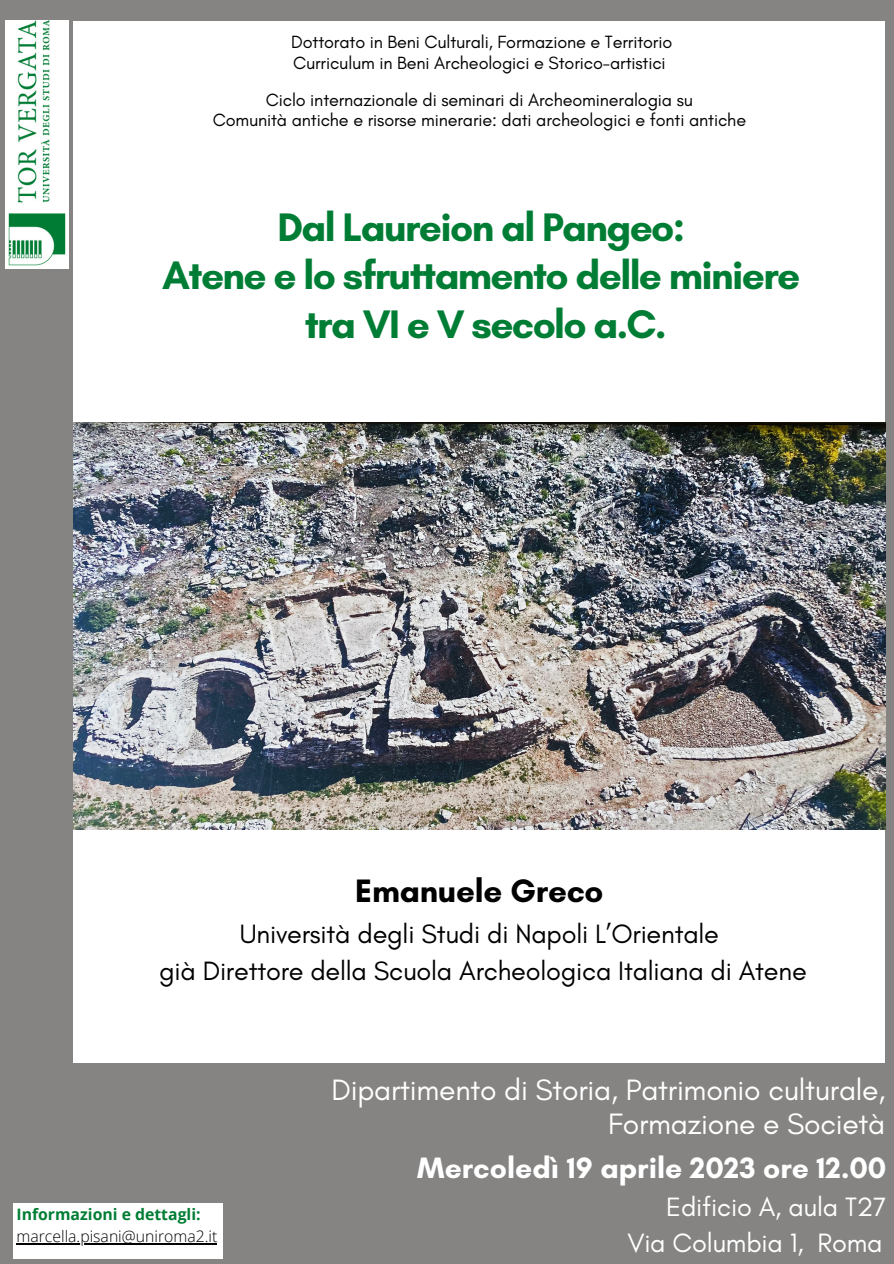
<style>
.page{position:relative;width:894px;height:1264px;background:#fff}
.page>*{position:absolute;margin:0;border:0;box-sizing:border-box;transform-origin:0 0}
.t1{font:700 40.5px/48.4px "Glacial Indifference";letter-spacing:-.04em;color:#007d34;text-align:center}
.t2{font:700 33px "Glacial Indifference";letter-spacing:-.01em;color:#000}
.t3{font:30px/33.8px "Glacial Indifference";letter-spacing:-.01em;color:#fff;text-align:right}
.t4{font:700 30px "Glacial Indifference";color:#fff}
.t5{font:27px/37.2px "Glacial Indifference";letter-spacing:-.01em;color:#000;text-align:center}
.t6{font:27px/36.5px "Glacial Indifference";letter-spacing:-.01em;color:#fff;text-align:right}
.t7{font:18px/20.2px "Glacial Indifference";letter-spacing:-.01em;color:#000}
.t8{font:300 15.75px "Open Sans";color:#000}
.t9{font:700 15.75px "Open Sans";color:#007d34}
</style>
<div class="page">
<div style="left:0;top:0;width:893px;height:1263px;background:#858483"></div>
<img style="left:6px;top:20px;width:63px;height:248px">
<div style="left:73px;top:21px;width:812px;height:1041px;background:#fff"></div>
<div style="left:13px;top:1202px;width:209px;height:55px;background:#fff"></div>
<img style="left:73px;top:423px;width:812px;height:406px">
<hr style="left:17px;top:1242px;width:200px;height:1px;background:#000">
<p class="t7" style="left:291px;top:32px;width:382px">Dottorato in Beni Culturali, Formazione e Territorio<br>Curriculum in Beni Archeologici e Storico-artistici</p>
<p class="t7" style="left:213px;top:89px;width:535px;text-align:center">Ciclo internazionale di seminari di Archeomineralogia su<br>Comunità antiche e risorse minerarie: dati archeologici e fonti antiche</p>
<h1 class="t1" style="left:162px;top:202px;width:639px">Dal Laureion al Pangeo:<br>Atene e lo sfruttamento delle miniere tra VI e V secolo a.C.</h1>
<h2 class="t2" style="left:355px;top:871px;width:250px">Emanuele Greco</h2>
<h3 class="t5" style="left:159px;top:915px;width:649px">Università degli Studi di Napoli L’Orientale<br>già Direttore della Scuola Archeologica Italiana di Atene</h3>
<h3 class="t3" style="left:331px;top:1072px;width:555px">Dipartimento di Storia, Patrimonio culturale,<br>Formazione e Società</h3>
<p class="t9" style="left:17px;top:1203px;width:186px">Informazioni e dettagli:</p>
<p class="t8" style="left:17px;top:1224px;width:202px">marcella.pisani@uniroma2.it</p>
<h3 class="t4" style="left:417px;top:1149px;width:470px">Mercoledì 19 aprile 2023 ore 12.00</h3>
<h3 class="t6" style="left:627px;top:1188px;width:260px">Edificio A, aula T27<br>Via Columbia 1, Roma</h3>
</div>
